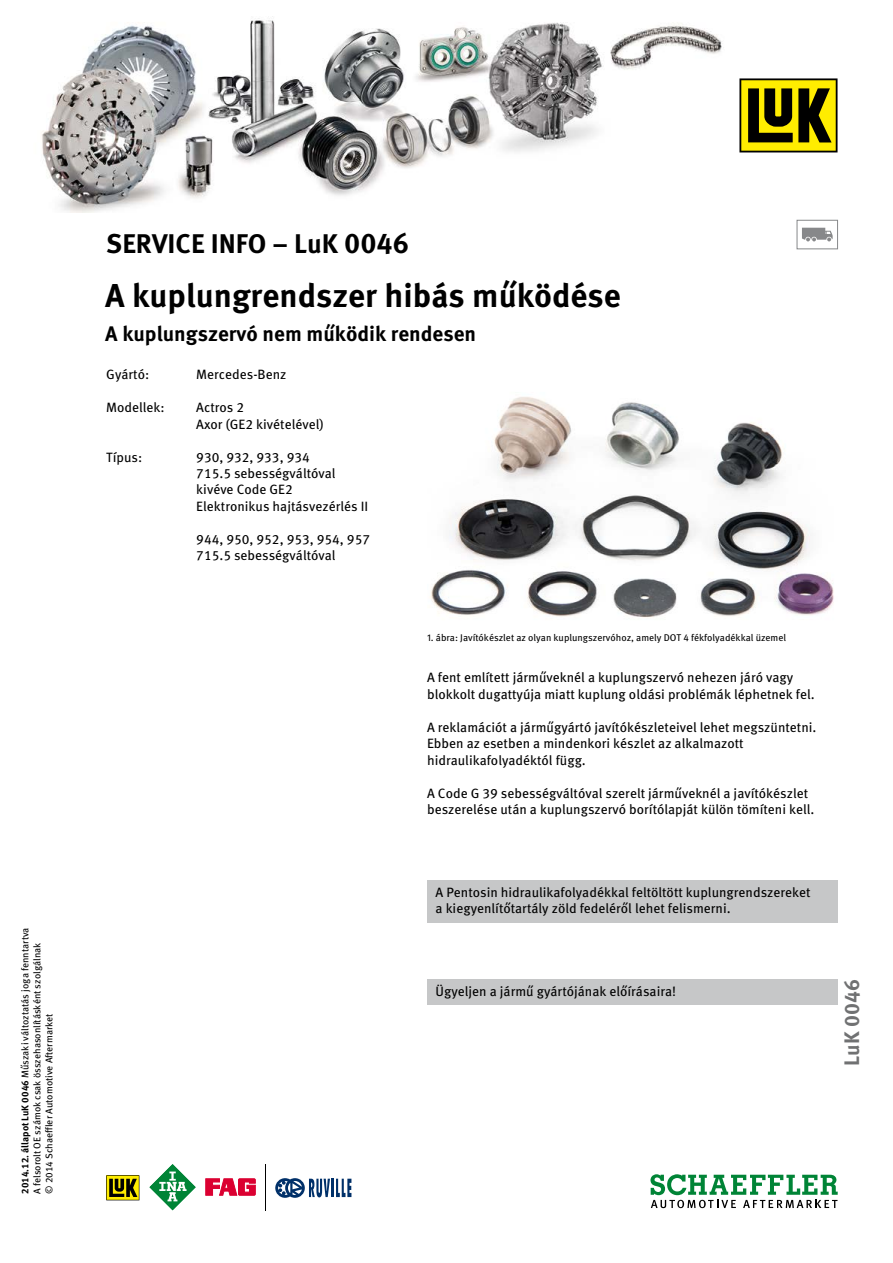
<style>
.page{position:relative;width:893px;height:1263px;background:#fff}
.page>*{position:absolute;margin:0;border:0;box-sizing:border-box;transform-origin:0 0}
.t1{font:700 33px "Meta Pro";color:#000}
.t2{font:700 27px "Meta Pro";color:#000}
.t3{font:700 21px "Meta Pro";color:#000}
.t4{font:700 21px "Meta Pro";color:#707172}
.t5{font:13.5px/16.5px "Meta Pro";color:#000}
.t6{font:9.75px/12px "Meta Pro";color:#000}
.s1{font-weight:700}
.s2{font-size:28.5px}
</style>
<div class="page">
<div style="left:427px;top:880px;width:411px;height:43px;background:#c6c7c8"></div>
<img style="left:430px;top:397px;width:404px;height:221px">
<div style="left:427px;top:980px;width:411px;height:25px;background:#c6c7c8"></div>
<div style="left:797px;top:220px;width:41px;height:29px;border:1px solid #87888a"></div>
<svg style="left:802px;top:228px;width:31px;height:13px"></svg>
<svg style="left:106px;top:1175px;width:33px;height:25px"></svg>
<svg style="left:149px;top:1164px;width:47px;height:47px"></svg>
<svg style="left:206px;top:1178px;width:50px;height:17px"></svg>
<hr style="left:265px;top:1164px;width:1px;height:46px;background:#000">
<svg style="left:275px;top:1178px;width:76px;height:20px"></svg>
<svg style="left:650px;top:1174px;width:188px;height:34px"></svg>
<img style="left:41px;top:16px;width:797px;height:197px">
<svg style="left:739px;top:78px;width:98px;height:74px;background:#847a02"></svg>
<p class="t6" style="left:19px;top:1194px;width:268px;rotate:-90deg"><span class="s1">2014.12. állapot LuK 0046</span> Műszaki változtatás joga fenntartva<br>A felsorolt OE számok csak összehasonlításként szolgálnak<br>© 2014 Schaeffler Automotive Aftermarket</p>
<h2 class="t2" style="left:106px;top:223px;width:304px">SERVICE INFO – LuK <span class="s2">0046</span></h2>
<h1 class="t1" style="left:105px;top:270px;width:517px">A kuplungrendszer hibás működése</h1>
<h3 class="t3" style="left:105px;top:317px;width:372px">A kuplungszervó nem működik rendesen</h3>
<p class="t5" style="left:106px;top:365px;width:44px">Gyártó:</p>
<p class="t5" style="left:196px;top:365px;width:92px">Mercedes-Benz</p>
<p class="t5" style="left:106px;top:398px;width:60px">Modellek:</p>
<p class="t5" style="left:196px;top:398px;width:129px">Actros 2<br>Axor (GE2 kivételével)</p>
<p class="t5" style="left:106px;top:448px;width:37px">Típus:</p>
<p class="t5" style="left:196px;top:448px;width:173px">930, 932, 933, 934<br>715.5 sebességváltóval kivéve Code GE2<br>Elektronikus hajtásvezérlés II</p>
<p class="t5" style="left:196px;top:530px;width:175px">944, 950, 952, 953, 954, 957<br>715.5 sebességváltóval</p>
<p class="t6" style="left:427px;top:631px;width:361px">1. ábra: Javítókészlet az olyan kuplungszervóhoz, amely DOT 4 fékfolyadékkal üzemel</p>
<p class="t5" style="left:427px;top:668px;width:389px">A fent említett járműveknél a kuplungszervó nehezen járó vagy blokkolt dugattyúja miatt kuplung oldási problémák léphetnek fel.</p>
<p class="t5" style="left:427px;top:718px;width:391px">A reklamációt a járműgyártó javítókészleteivel lehet megszüntetni.<br>Ebben az esetben a mindenkori készlet az alkalmazott hidraulikafolyadéktól függ.</p>
<p class="t5" style="left:427px;top:784px;width:389px">A Code G 39 sebességváltóval szerelt járműveknél a javítókészlet beszerelése után a kuplungszervó borítólapját külön tömíteni kell.</p>
<p class="t5" style="left:436px;top:883px;width:377px">A Pentosin hidraulikafolyadékkal feltöltött kuplungrendszereket a kiegyenlítőtartály zöld fedeléről lehet felismerni.</p>
<p class="t5" style="left:436px;top:982px;width:242px">Ügyeljen a jármű gyártójának előírásaira!</p>
<h3 class="t4" style="left:835px;top:1066px;width:88px;rotate:-90deg">LuK 0046</h3>
</div>
